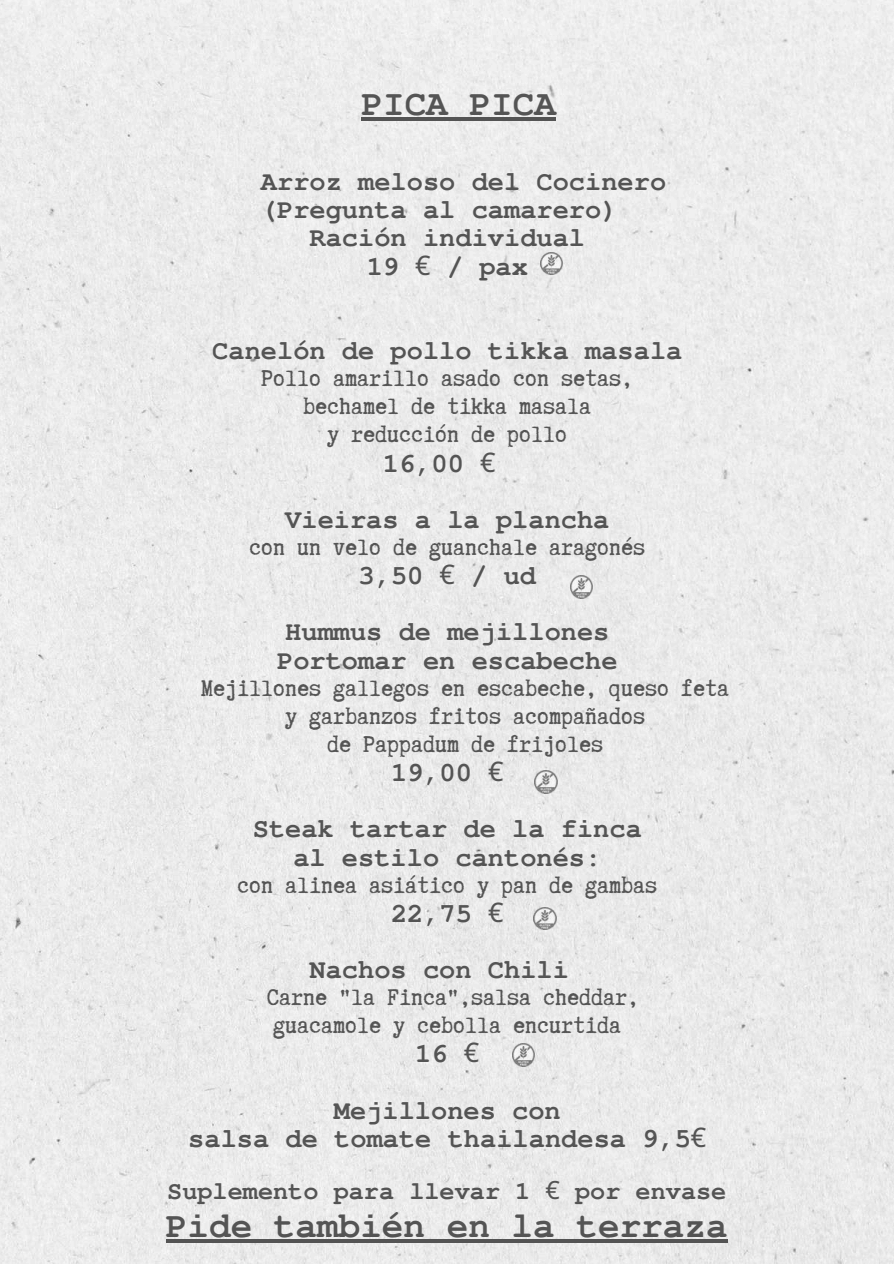
<style>
.page{position:relative;width:894px;height:1264px;background:#fff}
.page>*{position:absolute;margin:0;border:0;box-sizing:border-box;transform-origin:0 0}
.t1{font:700 36px "Tlwg Typewriter";color:#545454}
.t2{font:700 27px/56.2px "Tlwg Typewriter";color:#545454;text-align:center}
.t3{font:27px/28.2px "Truetypewriter Polygl OTT";color:#545454;text-align:center}
.t4{font:700 25.2px "Tlwg Typewriter";color:#545454}
.s1{font-family:"Noto Sans";font-weight:400}
</style>
<div class="page">
<div style="left:0;top:0;width:893px;height:1263px;background:#ebebeb"></div>
<hr style="left:361px;top:118px;width:194px;height:3px;background:#545454">
<img style="left:570px;top:576px;width:22px;height:22px">
<img style="left:535px;top:770px;width:22px;height:23px">
<img style="left:533px;top:907px;width:23px;height:22px">
<img style="left:512px;top:1043px;width:22px;height:23px">
<img style="left:540px;top:252px;width:22px;height:23px">
<svg style="left:166px;top:1238px;width:561px;height:4px;background:#797979"></svg>
<h1 class="t1" style="left:361px;top:82px;width:196px">PICA PICA</h1>
<p class="t2" style="left:261px;top:154px;width:406px">Arroz meloso del Cocinero</p>
<p class="t2" style="left:261px;top:182px;width:358px">(Pregunta al camarero)</p>
<p class="t2" style="left:309px;top:211px;width:277px">Ración individual</p>
<p class="t2" style="left:366px;top:239px;width:163px">19 <span class="s1">€</span> / pax</p>
<p class="t2" style="left:212px;top:323px;width:471px">Canelón de pollo tikka masala</p>
<p class="t3" style="left:261px;top:364px;width:373px">Pollo amarillo asado con setas, bechamel de tikka masala<br>y reducción de pollo</p>
<p class="t2" style="left:285px;top:436px;width:325px;text-align:left;text-indent:98px">16,00 <span class="s1">€<br></span>Vieiras a la plancha</p>
<p class="t3" style="left:249px;top:532px;width:397px">con un velo de guanchale aragonés</p>
<p class="t2" style="left:285px;top:548px;width:325px">3,50 <span class="s1">€</span> / ud<br>Hummus de mejillones</p>
<p class="t2" style="left:277px;top:632px;width:342px">Portomar en escabeche</p>
<p class="t3" style="left:201px;top:673px;width:529px">Mejillones gallegos en escabeche, queso feta y garbanzos fritos acompañados<br>de Pappadum de frijoles</p>
<p class="t2" style="left:253px;top:745px;width:390px">19,00 <span class="s1">€<br></span>Steak tartar de la finca</p>
<p class="t2" style="left:293px;top:829px;width:309px">al estilo cantonés:</p>
<p class="t3" style="left:237px;top:870px;width:421px">con alinea asiático y pan de gambas</p>
<p class="t2" style="left:309px;top:886px;width:261px">22,75 <span class="s1">€<br></span>Nachos con Chili</p>
<p class="t3" style="left:267px;top:982px;width:373px;text-align:left">Carne "la Finca",salsa cheddar, guacamole y cebolla encurtida</p>
<p class="t2" style="left:334px;top:1026px;width:228px">16 <span class="s1">€<br></span>Mejillones con</p>
<p class="t2" style="left:188px;top:1111px;width:519px">salsa de tomate thailandesa 9,5<span class="s1">€</span></p>
<p class="t4" style="left:167px;top:1174px;width:560px">Suplemento para llevar 1 <span class="s1">€</span> por envase</p>
<h1 class="t1" style="left:166px;top:1202px;width:563px">Pide también en la terraza</h1>
</div>
